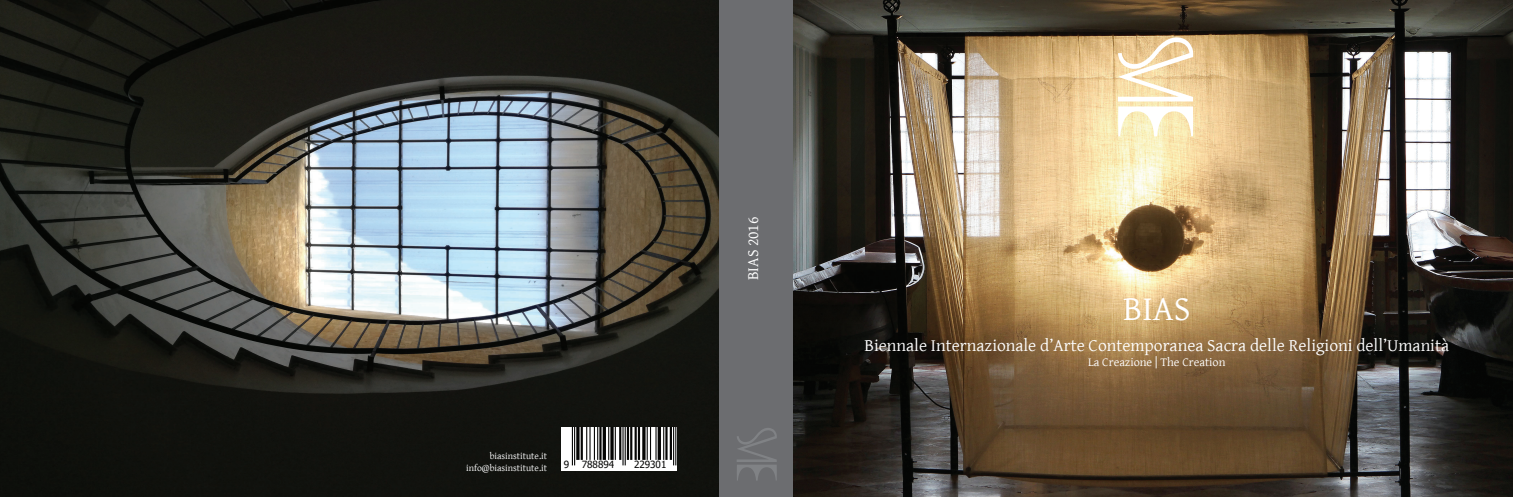
<style>
.page{position:relative;width:1513px;height:497px;background:#fff}
.page>*{position:absolute;margin:0;border:0;box-sizing:border-box;transform-origin:0 0}
.t1{font:35px "Gentium Basic";color:#fff}
.t2{font:17.5px "Gentium Basic";color:#fff}
.t3{font:15.75px "Gentium Basic";color:#fff}
.t4{font:12.25px "Gentium Basic";color:#fff}
.t5{font:9.89px "Tahoma";color:#050504}
.t6{font:9.62px/11.5px "Gentium Basic";color:#fff;text-align:right}
</style>
<div class="page">
<div style="left:704px;top:0;width:110px;height:496px;background:#6c6d70"></div>
<img style="left:0;top:0;width:719px;height:496px">
<img style="left:794px;top:0;width:719px;height:496px">
<svg style="left:737px;top:428px;width:40px;height:52px"></svg>
<svg style="left:1118px;top:37px;width:75px;height:99px"></svg>
<svg style="left:561px;top:426px;width:115px;height:44px"></svg>
<hr style="left:574px;top:426px;width:1px;height:39px;background:#050504">
<hr style="left:572px;top:426px;width:1px;height:39px;background:#050504">
<svg style="left:576px;top:426px;width:4px;height:33px"></svg>
<hr style="left:581px;top:426px;width:2px;height:33px;background:#050504">
<hr style="left:597px;top:426px;width:1px;height:33px;background:#050504">
<hr style="left:594px;top:426px;width:1px;height:33px;background:#050504">
<hr style="left:589px;top:426px;width:2px;height:33px;background:#050504">
<hr style="left:586px;top:426px;width:1px;height:33px;background:#050504">
<hr style="left:599px;top:426px;width:3px;height:33px;background:#050504">
<hr style="left:603px;top:426px;width:3px;height:33px;background:#050504">
<hr style="left:608px;top:426px;width:1px;height:33px;background:#050504">
<svg style="left:610px;top:426px;width:4px;height:33px"></svg>
<hr style="left:615px;top:426px;width:1px;height:33px;background:#050504">
<hr style="left:619px;top:426px;width:2px;height:33px;background:#050504">
<hr style="left:625px;top:426px;width:1px;height:39px;background:#050504">
<hr style="left:622px;top:426px;width:2px;height:39px;background:#050504">
<hr style="left:638px;top:426px;width:2px;height:33px;background:#050504">
<hr style="left:635px;top:426px;width:2px;height:33px;background:#050504">
<hr style="left:630px;top:426px;width:2px;height:33px;background:#050504">
<hr style="left:627px;top:426px;width:2px;height:33px;background:#050504">
<svg style="left:642px;top:426px;width:4px;height:33px"></svg>
<hr style="left:655px;top:426px;width:2px;height:33px;background:#050504">
<hr style="left:650px;top:426px;width:1px;height:33px;background:#050504">
<hr style="left:647px;top:426px;width:1px;height:33px;background:#050504">
<hr style="left:658px;top:426px;width:3px;height:33px;background:#050504">
<hr style="left:663px;top:426px;width:1px;height:33px;background:#050504">
<hr style="left:670px;top:426px;width:2px;height:33px;background:#050504">
<hr style="left:665px;top:426px;width:3px;height:33px;background:#050504">
<hr style="left:675px;top:426px;width:1px;height:39px;background:#050504">
<hr style="left:673px;top:426px;width:1px;height:39px;background:#050504">
<p class="t6" style="left:466px;top:449px;width:83px">biasinstitute.it info@biasinstitute.it</p>
<p class="t5" style="left:564px;top:457px;width:7px">9</p>
<p class="t5" style="left:582px;top:457px;width:34px">788894</p>
<p class="t5" style="left:634px;top:457px;width:34px">229301</p>
<p class="t3" style="left:742px;top:280px;width:65px;rotate:-90deg">BIAS 2016</p>
<h1 class="t1" style="left:1123px;top:283px;width:69px">BIAS</h1>
<p class="t2" style="left:865px;top:332px;width:586px">Biennale Internazionale d’Arte Contemporanea Sacra delle Religioni dell’Umanità</p>
<p class="t4" style="left:1088px;top:352px;width:139px">La Creazione | The Creation</p>
</div>
